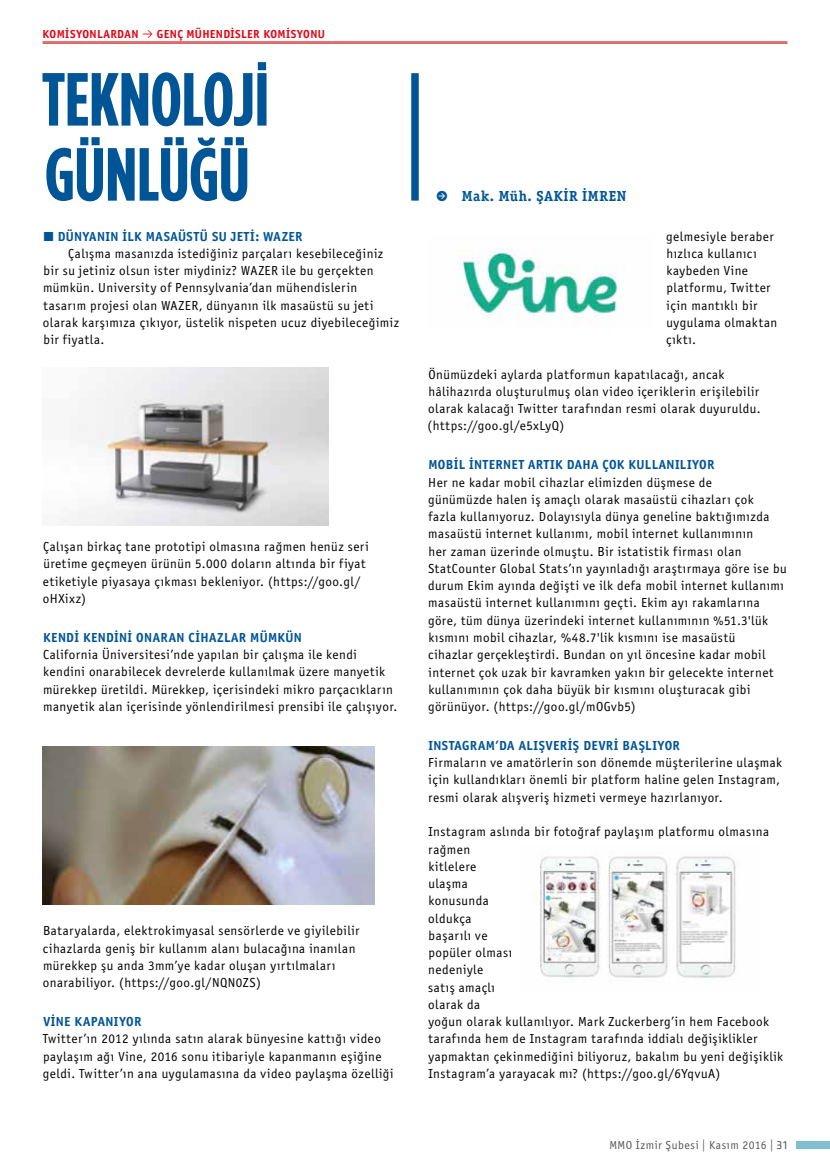
<style>
.page{position:relative;width:830px;height:1170px;background:#fff}
.page>*{position:absolute;margin:0;border:0;box-sizing:border-box;transform-origin:0 0}
.t1{font:700 75px/75px "Gotham Condensed";letter-spacing:-.01em;color:#005597}
.t2{font:700 15px "Officina Serif";letter-spacing:.045em;color:#005597}
.t3{font:13.5px/17.2px "Officina Sans";letter-spacing:.035em;color:#000}
.t4{font:700 13.5px "Officina Sans";letter-spacing:.03em;color:#005597}
.t5{font:700 12px "Officina Sans";letter-spacing:.035em;color:#e30613}
.t6{font:12px "Officina Sans";letter-spacing:.045em;color:#575756}
.s1{font-family:"Klavika";font-weight:400}
.s2{font-family:"Klavika Arrows"}
.s3{font-family:"Klavika Arrows";font-weight:400}
.s4{font-family:"Klavika"}
</style>
<div class="page">
<div style="left:795px;top:1140px;width:34px;height:8px;background:#80bed1"></div>
<hr style="left:43px;top:42px;width:744px;height:1px;background:#cd171a">
<hr style="left:43px;top:43px;width:744px;height:1px;background:#cd171a">
<div style="left:411px;top:73px;width:7px;height:128px;background:#005597"></div>
<img style="left:60px;top:367px;width:268px;height:158px">
<img style="left:43px;top:746px;width:331px;height:158px">
<img style="left:533px;top:856px;width:203px;height:122px">
<img style="left:457px;top:249px;width:167px;height:72px">
<p class="t5" style="left:43px;top:27px;width:284px">KOMİSYONLARDAN <span class="s1">•</span> GENÇ MÜHENDİSLER KOMİSYONU</p>
<h1 class="t1" style="left:41px;top:61px;width:229px">TEKNOLOJİ<br>GÜNLÜĞÜ</h1>
<p class="t4" style="left:43px;top:228px;width:261px"><span class="s2">(</span> DÜNYANIN İLK MASAÜSTÜ SU JETİ: WAZER</p>
<p class="t3" style="left:68px;top:245px;width:316px">Çalışma masanızda istediğiniz parçaları kesebileceğiniz</p>
<p class="t3" style="left:43px;top:262px;width:331px">bir su jetiniz olsun ister miydiniz? WAZER ile bu gerçekten</p>
<p class="t3" style="left:43px;top:279px;width:315px">mümkün. University of Pennsylvania’dan mühendislerin</p>
<p class="t3" style="left:43px;top:296px;width:331px">tasarım projesi olan WAZER, dünyanın ilk masaüstü su jeti</p>
<p class="t3" style="left:43px;top:314px;width:357px">olarak karşımıza çıkıyor, üstelik nispeten ucuz diyebileceğimiz</p>
<p class="t3" style="left:43px;top:331px;width:63px">bir fiyatla.</p>
<p class="t3" style="left:43px;top:538px;width:327px">Çalışan birkaç tane prototipi olmasına rağmen henüz seri üretime geçmeyen ürünün 5.000 doların altında bir fiyat etiketiyle piyasaya çıkması bekleniyor. (https://goo.gl/ oHXixz)</p>
<p class="t4" style="left:43px;top:629px;width:260px">KENDİ KENDİNİ ONARAN CİHAZLAR MÜMKÜN</p>
<p class="t3" style="left:43px;top:646px;width:356px">California Üniversitesi’nde yapılan bir çalışma ile kendi kendini onarabilecek devrelerde kullanılmak üzere manyetik mürekkep üretildi. Mürekkep, içerisindeki mikro parçacıkların manyetik alan içerisinde yönlendirilmesi prensibi ile çalışıyor.</p>
<p class="t3" style="left:43px;top:922px;width:318px">Bataryalarda, elektrokimyasal sensörlerde ve giyilebilir cihazlarda geniş bir kullanım alanı bulacağına inanılan mürekkep şu anda 3mm’ye kadar oluşan yırtılmaları onarabiliyor. (https://goo.gl/NQN0ZS)</p>
<p class="t4" style="left:43px;top:1013px;width:99px">VİNE KAPANIYOR</p>
<p class="t3" style="left:43px;top:1030px;width:352px">Twitter’ın 2012 yılında satın alarak bünyesine kattığı video paylaşım ağı Vine, 2016 sonu itibariyle kapanmanın eşiğine geldi. Twitter’ın ana uygulamasına da video paylaşma özelliği</p>
<p class="t2" style="left:436px;top:187px;width:191px"><span class="s3">R</span> Mak. Müh. ŞAKİR İMREN</p>
<p class="t3" style="left:665px;top:228px;width:113px">gelmesiyle beraber hızlıca kullanıcı kaybeden Vine platformu, Twitter için mantıklı bir uygulama olmaktan çıktı.</p>
<p class="t3" style="left:427px;top:366px;width:334px">Önümüzdeki aylarda platformun kapatılacağı, ancak hâlihazırda oluşturulmuş olan video içeriklerin erişilebilir olarak kalacağı Twitter tarafından resmi olarak duyuruldu. (https://goo.gl/e5xLyQ)</p>
<p class="t4" style="left:428px;top:456px;width:287px">MOBİL İNTERNET ARTIK DAHA ÇOK KULLANILIYOR</p>
<p class="t3" style="left:428px;top:473px;width:360px">Her ne kadar mobil cihazlar elimizden düşmese de<br>günümüzde halen iş amaçlı olarak masaüstü cihazları çok<br>fazla kullanıyoruz. Dolayısıyla dünya geneline baktığımızda masaüstü internet kullanımı, mobil internet kullanımının<br>her zaman üzerinde olmuştu. Bir istatistik firması olan StatCounter Global Stats’ın yayınladığı araştırmaya göre ise bu durum Ekim ayında değişti ve ilk defa mobil internet kullanımı masaüstü internet kullanımını geçti. Ekim ayı rakamlarına göre, tüm dünya üzerindeki internet kullanımının %51.3'lük kısmını mobil cihazlar, %48.7'lik kısmını ise masaüstü<br>cihazlar gerçekleştirdi. Bundan on yıl öncesine kadar mobil internet çok uzak bir kavramken yakın bir gelecekte internet kullanımının çok daha büyük bir kısmını oluşturacak gibi görünüyor. (https://goo.gl/mOGvb5)</p>
<p class="t4" style="left:428px;top:737px;width:253px">INSTAGRAM’DA ALIŞVERİŞ DEVRİ BAŞLIYOR</p>
<p class="t3" style="left:428px;top:754px;width:355px">Firmaların ve amatörlerin son dönemde müşterilerine ulaşmak için kullandıkları önemli bir platform haline gelen Instagram, resmi olarak alışveriş hizmeti vermeye hazırlanıyor.</p>
<p class="t3" style="left:428px;top:823px;width:356px">Instagram aslında bir fotoğraf paylaşım platformu olmasına rağmen<br>kitlelere<br>ulaşma<br>konusunda<br>oldukça<br>başarılı ve<br>popüler olması<br>nedeniyle<br>satış amaçlı<br>olarak da<br>yoğun olarak kullanılıyor. Mark Zuckerberg’in hem Facebook tarafında hem de Instagram tarafında iddialı değişiklikler yapmaktan çekinmediğini biliyoruz, bakalım bu yeni değişiklik<br>Instagram’a yarayacak mı? (https://goo.gl/6YqvuA)</p>
<p class="t6" style="left:609px;top:1137px;width:179px">MMO İzmir Şubesi <span class="s4">|</span> Kasım 2016 <span class="s4">| 31</span></p>
</div>
